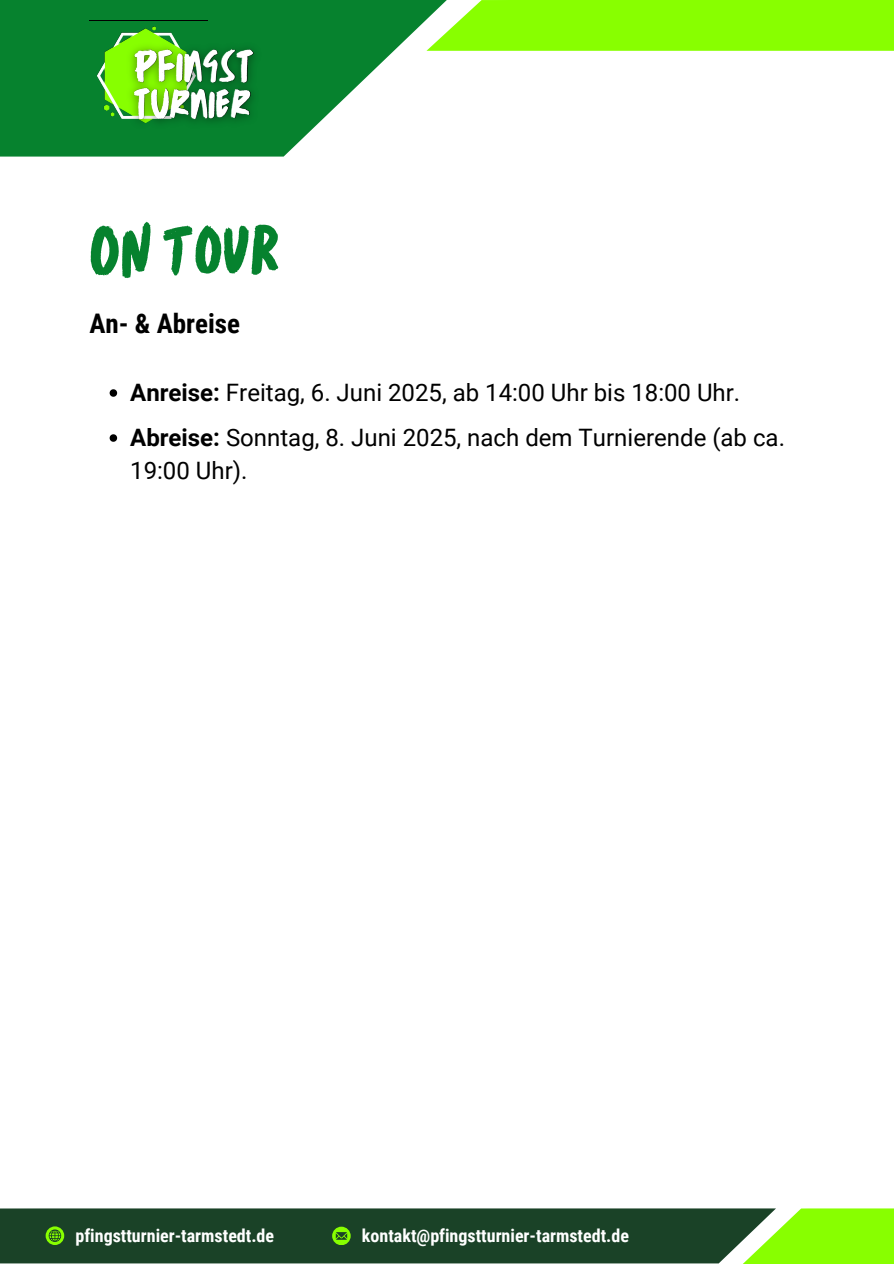
<style>
.page{position:relative;width:894px;height:1264px;background:#fff}
.page>*{position:absolute;margin:0;border:0;box-sizing:border-box;transform-origin:0 0}
.t1{font:64.5px "TC October Regular";color:#06822e}
.t2{font:700 27px "Roboto Condensed";color:#000}
.t3{font:24px/33px "Roboto";color:#000}
.t4{font:700 18px "Roboto Condensed";color:#fff}
.s1{font-weight:700}
</style>
<div class="page">
<svg style="left:0;top:0;width:426px;height:157px;fill:#06822e"></svg>
<svg style="left:426px;top:0;width:467px;height:51px;background:#8dfd0e"></svg>
<div style="left:738px;top:1208px;width:155px;height:55px;background:#8f0"></div>
<img style="left:89px;top:21px;width:118px;height:115px">
<img style="left:119px;top:34px;width:145px;height:101px">
<div style="left:0;top:1208px;width:775px;height:55px;background:#1a4227"></div>
<svg style="left:110px;top:389px;width:7px;height:8px"></svg>
<svg style="left:110px;top:434px;width:7px;height:8px"></svg>
<p class="t1" style="left:89px;top:202px;width:192px">ON TOUR</p>
<h1 class="t2" style="left:89px;top:308px;width:152px">An- &amp; Abreise</h1>
<h2 class="t3" style="left:130px;top:376px;width:611px"><span class="s1">Anreise:</span> Freitag, 6. Juni 2025, ab 14:00 Uhr bis 18:00 Uhr.</h2>
<p class="t3" style="left:130px;top:421px;width:656px"><span class="s1">Abreise:</span> Sonntag, 8. Juni 2025, nach dem Turnierende (ab ca.<br>19:00 Uhr).</p>
<p class="t4" style="left:75px;top:1224px;width:200px">pfingstturnier-tarmstedt.de</p>
<p class="t4" style="left:362px;top:1224px;width:268px">kontakt@pfingstturnier-tarmstedt.de</p>
</div>
